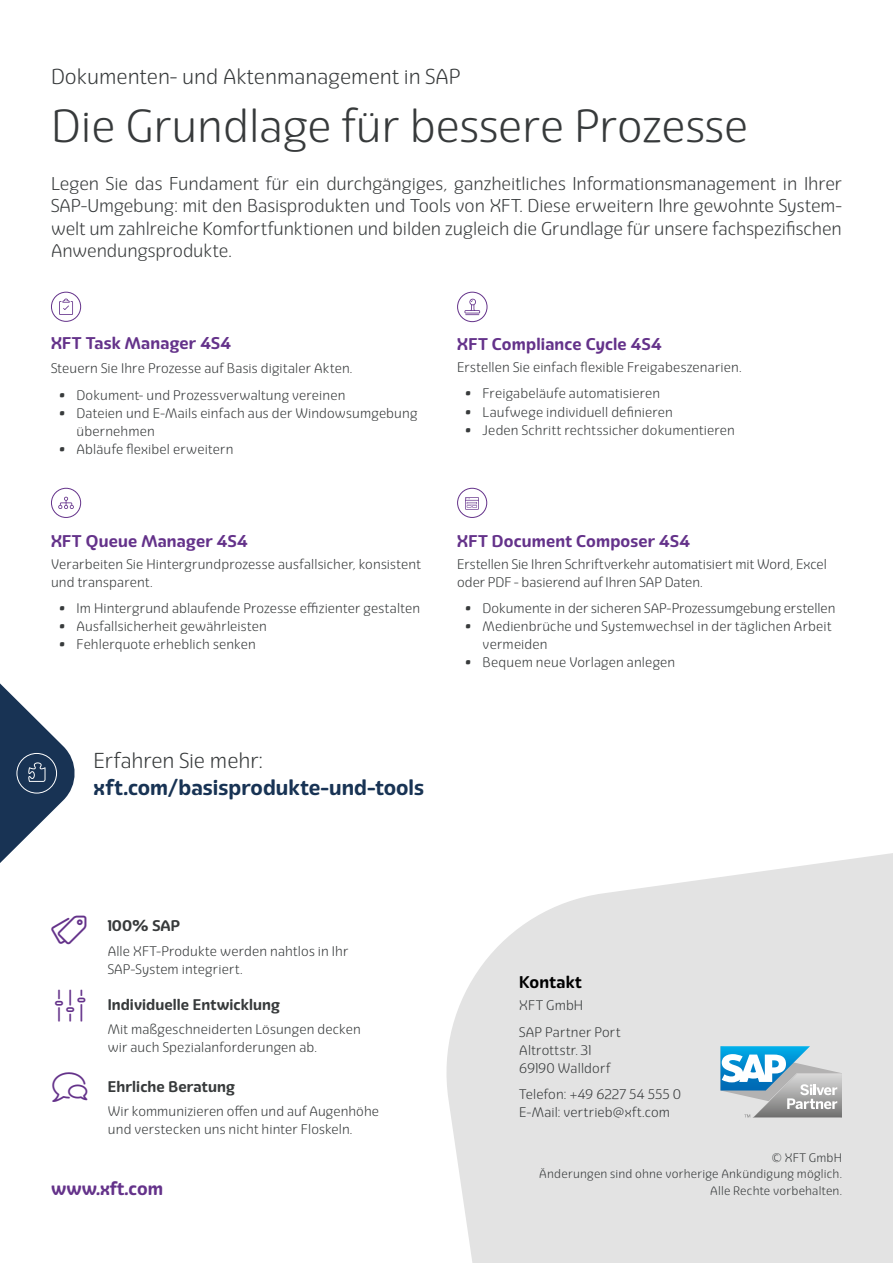
<style>
.page{position:relative;width:893px;height:1263px;background:#fff}
.page>*{position:absolute;margin:0;border:0;box-sizing:border-box;transform-origin:0 0}
.t1{font:300 45px "Eigerdals";color:#373a3b}
.t2{font:34.95px "Linearicons";color:#64328a}
.t3{font:31.95px "Linearicons";color:#64328a}
.t4{font:300 21px "Eigerdals";color:#373a3b}
.t5{font:700 21px "Eigerdals";color:#183354}
.t6{font:300 18px/22.5px "Eigerdals";color:#373a3b;text-align:justify}
.t7{font:700 18px "Eigerdals";color:#64328a}
.t8{font:700 16.5px "Eigerdals";letter-spacing:.01em;color:#64328a}
.t9{font:700 16.5px "Eigerdals";letter-spacing:.01em;color:#000}
.t10{font:700 15px "Eigerdals";letter-spacing:.005em;color:#373a3b}
.t11{font:300 13.5px/18px "Eigerdals";letter-spacing:.01em;color:#373a3b}
.t12{font:300 12px/16.5px "Eigerdals";letter-spacing:.015em;color:#373a3b;text-align:right}
.s1{font-weight:700;font-size:18px}
</style>
<div class="page">
<div style="left:51px;top:292px;width:30px;height:30px;border:1px solid #64328a;border-radius:50%"></div>
<div style="left:457px;top:292px;width:30px;height:30px;border:1px solid #64328a;border-radius:50%"></div>
<svg style="left:446px;top:853px;width:447px;height:410px;background:#e6e6e6"></svg>
<svg style="left:720px;top:1046px;width:122px;height:71px"></svg>
<div style="left:457px;top:488px;width:30px;height:30px;border:1px solid #64328a;border-radius:50%"></div>
<svg style="left:465px;top:497px;width:14px;height:13px"></svg>
<svg style="left:0;top:683px;width:75px;height:180px"></svg>
<svg style="left:59px;top:299px;width:14px;height:16px"></svg>
<div style="left:51px;top:488px;width:30px;height:30px;border:1px solid #64328a;border-radius:50%"></div>
<svg style="left:58px;top:497px;width:16px;height:12px"></svg>
<svg style="left:464px;top:299px;width:16px;height:16px"></svg>
<h3 class="t4" style="left:51px;top:64px;width:411px">Dokumenten- und Aktenmanagement in SAP</h3>
<h1 class="t1" style="left:51px;top:100px;width:699px">Die Grundlage für bessere Prozesse</h1>
<p class="t6" style="left:51px;top:172px;width:792px">Legen Sie das Fundament für ein durchgängiges, ganzheitliches Informationsmanagement in Ihrer SAP-Umgebung: mit den Basisprodukten und Tools von XFT. Diese erweitern Ihre gewohnte System&shy;welt um zahlreiche Komfortfunktionen und bilden zugleich die Grundlage für unsere fachspezifischen Anwendungsprodukte.</p>
<p class="t8" style="left:51px;top:334px;width:182px">XFT Task Manager 4S4</p>
<p class="t11" style="left:51px;top:360px;width:303px">Steuern Sie Ihre Prozesse auf Basis digitaler Akten.</p>
<p class="t11" style="left:60px;top:386px;width:287px"><span class="s1">•</span> Dokument- und Prozessverwaltung vereinen</p>
<p class="t11" style="left:77px;top:404px;width:342px;text-indent:-17px"><span class="s1">•</span> Dateien und E-Mails einfach aus der Windowsumgebung übernehmen</p>
<p class="t11" style="left:60px;top:440px;width:175px"><span class="s1">•</span> Abläufe flexibel erweitern</p>
<p class="t8" style="left:51px;top:531px;width:198px">XFT Queue Manager 4S4</p>
<p class="t11" style="left:51px;top:555px;width:371px">Verarbeiten Sie Hintergrundprozesse ausfallsicher, konsistent und transparent.</p>
<p class="t11" style="left:60px;top:600px;width:362px"><span class="s1">•</span> Im Hintergrund ablaufende Prozesse effizienter gestalten</p>
<p class="t11" style="left:60px;top:618px;width:209px"><span class="s1">•</span> Ausfallsicherheit gewährleisten</p>
<p class="t11" style="left:60px;top:636px;width:198px"><span class="s1">•</span> Fehlerquote erheblich senken</p>
<h3 class="t4" style="left:94px;top:748px;width:171px">Erfahren Sie mehr:</h3>
<h3 class="t5" style="left:94px;top:774px;width:332px">xft.com/basisprodukte-und-tools</h3>
<p class="t8" style="left:457px;top:334px;width:206px">XFT Compliance Cycle 4S4</p>
<p class="t11" style="left:457px;top:358px;width:286px">Erstellen Sie einfach flexible Freigabeszenarien.</p>
<p class="t11" style="left:466px;top:385px;width:196px"><span class="s1">•</span> Freigabeläufe automatisieren</p>
<p class="t11" style="left:466px;top:403px;width:209px"><span class="s1">•</span> Laufwege individuell definieren</p>
<p class="t11" style="left:466px;top:421px;width:271px"><span class="s1">•</span> Jeden Schritt rechtssicher dokumentieren</p>
<p class="t8" style="left:457px;top:531px;width:234px">XFT Document Composer 4S4</p>
<p class="t11" style="left:457px;top:555px;width:371px">Erstellen Sie Ihren Schriftverkehr automatisiert mit Word, Excel oder PDF - basierend auf Ihren SAP Daten.</p>
<p class="t11" style="left:466px;top:600px;width:371px"><span class="s1">•</span> Dokumente in der sicheren SAP-Prozessumgebung erstellen</p>
<p class="t11" style="left:483px;top:618px;width:350px;text-indent:-17px"><span class="s1">•</span> Medienbrüche und Systemwechsel in der täglichen Arbeit vermeiden</p>
<p class="t11" style="left:466px;top:654px;width:211px"><span class="s1">•</span> Bequem neue Vorlagen anlegen</p>
<h3 class="t3" style="left:55px;top:990px;width:33px">❑◆●</h3>
<p class="t10" style="left:108px;top:917px;width:74px">100% SAP</p>
<p class="t11" style="left:108px;top:942px;width:242px">Alle XFT-Produkte werden nahtlos in Ihr<br>SAP-System integriert.</p>
<p class="t10" style="left:108px;top:996px;width:174px">Individuelle Entwicklung</p>
<p class="t11" style="left:108px;top:1021px;width:255px">Mit maßgeschneiderten Lösungen decken wir auch Spezialanforderungen ab.</p>
<h2 class="t2" style="left:52px;top:1069px;width:36px">◆●▲</h2>
<p class="t10" style="left:108px;top:1077px;width:128px">Ehrliche Beratung</p>
<p class="t11" style="left:108px;top:1102px;width:273px">Wir kommunizieren offen und auf Augenhöhe und verstecken uns nicht hinter Floskeln.</p>
<h3 class="t7" style="left:51px;top:1178px;width:114px">www.xft.com</h3>
<p class="t9" style="left:519px;top:972px;width:64px">Kontakt</p>
<p class="t11" style="left:519px;top:992px;width:103px;line-height:26.5px">XFT GmbH<br>SAP Partner Port</p>
<p class="t11" style="left:519px;top:1041px;width:92px">Altrottstr. 31<br>69190 Walldorf</p>
<p class="t11" style="left:519px;top:1085px;width:164px">Telefon: +49 6227 54 555 0<br>E-Mail: vertrieb@xft.com</p>
<p class="t12" style="left:539px;top:1149px;width:304px">© XFT GmbH<br>Änderungen sind ohne vorherige Ankündigung möglich.<br>Alle Rechte vorbehalten.</p>
</div>
